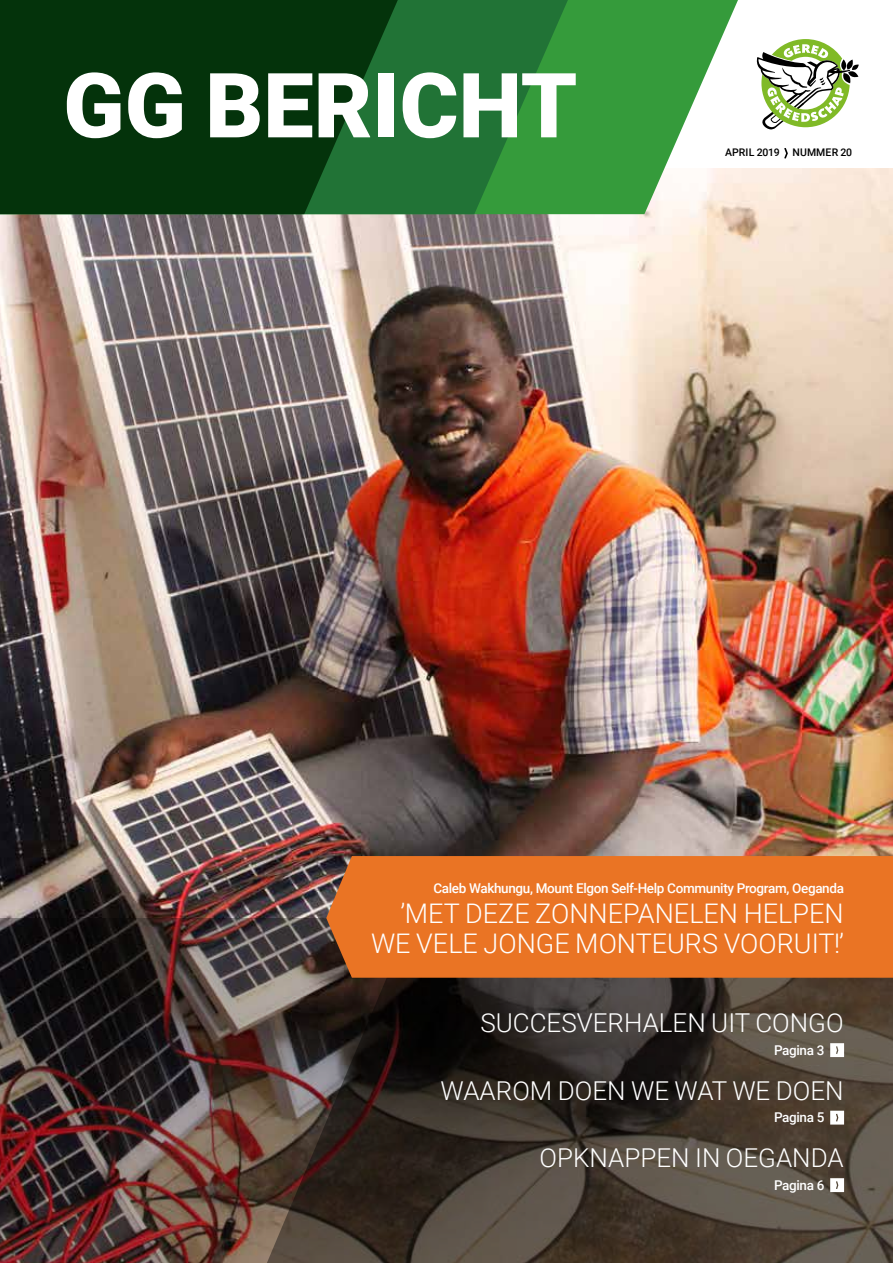
<style>
.page{position:relative;width:893px;height:1263px;background:#fff}
.page>*{position:absolute;margin:0;border:0;box-sizing:border-box;transform-origin:0 0}
.t1{font:900 90px "Roboto";color:#fff}
.t2{font:300 27px/30px "Roboto";color:#fff;text-align:right}
.t3{font:300 25.95px "Roboto";color:#fff}
.t4{font:500 13.5px "Roboto";letter-spacing:-.025em;color:#fff}
.t5{font:500 10.5px "Roboto";letter-spacing:.01em;color:#000}
</style>
<div class="page">
<img style="left:0;top:168px;width:893px;height:750px">
<svg style="left:757px;top:39px;width:102px;height:90px"></svg>
<svg style="left:784px;top:148px;width:4px;height:11px"></svg>
<img style="left:0;top:918px;width:261px;height:345px">
<svg style="left:261px;top:918px;width:632px;height:345px;background:#433931"></svg>
<svg style="left:568px;top:0;width:170px;height:214px;fill:#359b3b"></svg>
<svg style="left:404px;top:0;width:164px;height:214px;background:#267e37"></svg>
<svg style="left:0;top:0;width:404px;height:214px;background:#073b10"></svg>
<div style="left:326px;top:856px;width:567px;height:122px;background:#ea7424"></div>
<svg style="left:830px;top:1043px;width:14px;height:14px"></svg>
<svg style="left:830px;top:1111px;width:14px;height:13px"></svg>
<svg style="left:830px;top:1178px;width:14px;height:14px"></svg>
<h1 class="t1" style="left:63px;top:42px;width:516px">GG BERICHT</h1>
<p class="t5" style="left:725px;top:145px;width:129px">APRIL 2019 NUMMER 20</p>
<p class="t4" style="left:433px;top:879px;width:412px">Caleb Wakhungu, Mount Elgon Self-Help Community Program, Oeganda</p>
<h2 class="t2" style="left:371px;top:897px;width:474px">’MET DEZE ZONNEPANELEN HELPEN<br>WE VELE JONGE MONTEURS VOORUIT!’</h2>
<h3 class="t3" style="left:480px;top:1005px;width:365px">SUCCESVERHALEN UIT CONGO</h3>
<p class="t4" style="left:774px;top:1041px;width:52px">Pagina 3</p>
<h3 class="t3" style="left:441px;top:1072px;width:405px">WAAROM DOEN WE WAT WE DOEN</h3>
<p class="t4" style="left:774px;top:1108px;width:52px">Pagina 5</p>
<h3 class="t3" style="left:539px;top:1140px;width:306px">OPKNAPPEN IN OEGANDA</h3>
<p class="t4" style="left:774px;top:1176px;width:52px">Pagina 6</p>
</div>
